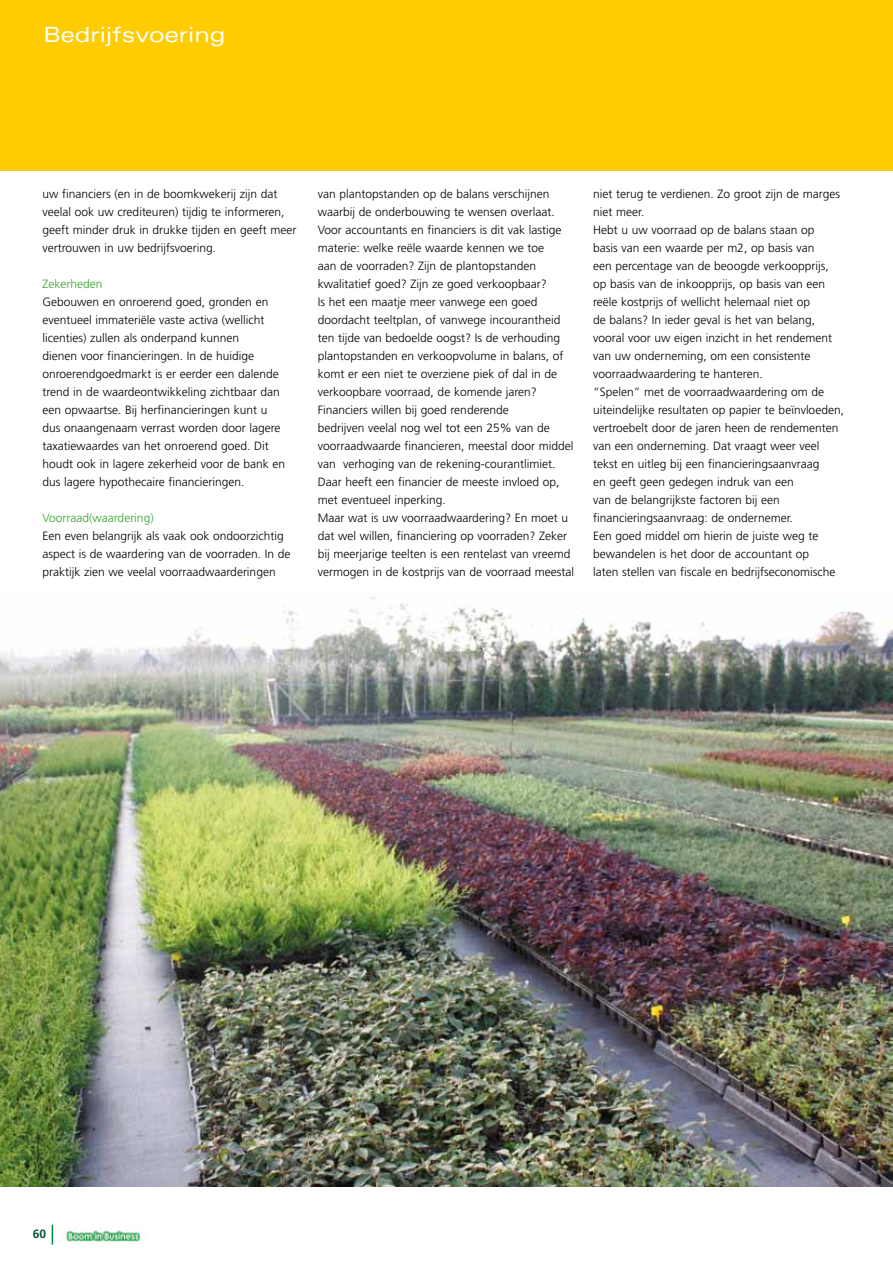
<style>
.page{position:relative;width:893px;height:1263px;background:#fff}
.page>*{position:absolute;margin:0;border:0;box-sizing:border-box;transform-origin:0 0}
.t1{font:expanded 21px "Univers";color:#fff}
.t2{font:300 12px/18px "Frutiger";color:#000}
.t3{font:300 12px "Frutiger";color:#35a32c}
.t4{font:700 12px "Frutiger";color:#00523c}
</style>
<div class="page">
<svg style="left:52px;top:1225px;width:1px;height:19px"></svg>
<img style="left:66px;top:1229px;width:75px;height:15px">
<div style="left:0;top:0;width:893px;height:170px;background:#fecc00"></div>
<img style="left:0;top:597px;width:893px;height:589px">
<h1 class="t1" style="left:44px;top:22px;width:183px">Bedrijfsvoering</h1>
<p class="t2" style="left:43px;top:185px;width:256px">uw financiers (en in de boomkwekerij zijn dat veelal ook uw crediteuren) tijdig te informeren, geeft minder druk in drukke tijden en geeft meer vertrouwen in uw bedrijfsvoering.</p>
<p class="t3" style="left:43px;top:277px;width:62px">Zekerheden</p>
<p class="t2" style="left:43px;top:293px;width:244px">Gebouwen en onroerend goed, gronden en eventueel immateriële vaste activa (wellicht licenties) zullen als onderpand kunnen<br>dienen voor financieringen. In de huidige onroerendgoedmarkt is er eerder een dalende trend in de waardeontwikkeling zichtbaar dan een opwaartse. Bij herfinancieringen kunt u dus onaangenaam verrast worden door lagere taxatiewaardes van het onroerend goed. Dit houdt ook in lagere zekerheid voor de bank en dus lagere hypothecaire financieringen.</p>
<p class="t3" style="left:43px;top:511px;width:113px">Voorraad(waardering)</p>
<p class="t2" style="left:43px;top:527px;width:249px">Een even belangrijk als vaak ook ondoorzichtig aspect is de waardering van de voorraden. In de praktijk zien we veelal voorraadwaarderingen</p>
<p class="t2" style="left:318px;top:185px;width:258px">van plantopstanden op de balans verschijnen waarbij de onderbouwing te wensen overlaat.<br>Voor accountants en financiers is dit vak lastige materie: welke reële waarde kennen we toe<br>aan de voorraden? Zijn de plantopstanden kwalitatief goed? Zijn ze goed verkoopbaar?<br>Is het een maatje meer vanwege een goed doordacht teeltplan, of vanwege incourantheid ten tijde van bedoelde oogst? Is de verhouding plantopstanden en verkoopvolume in balans, of komt er een niet te overziene piek of dal in de verkoopbare voorraad, de komende jaren?<br>Financiers willen bij goed renderende<br>bedrijven veelal nog wel tot een 25% van de voorraadwaarde financieren, meestal door middel van verhoging van de rekening-courantlimiet.<br>Daar heeft een financier de meeste invloed op, met eventueel inperking.<br>Maar wat is uw voorraadwaardering? En moet u dat wel willen, financiering op voorraden? Zeker bij meerjarige teelten is een rentelast van vreemd vermogen in de kostprijs van de voorraad meestal</p>
<p class="t2" style="left:593px;top:185px;width:252px">niet terug te verdienen. Zo groot zijn de marges niet meer.<br>Hebt u uw voorraad op de balans staan op<br>basis van een waarde per m2, op basis van<br>een percentage van de beoogde verkoopprijs, op basis van de inkoopprijs, op basis van een reële kostprijs of wellicht helemaal niet op<br>de balans? In ieder geval is het van belang, vooral voor uw eigen inzicht in het rendement van uw onderneming, om een consistente voorraadwaardering te hanteren.<br>“Spelen” met de voorraadwaardering om de uiteindelijke resultaten op papier te beïnvloeden, vertroebelt door de jaren heen de rendementen van een onderneming. Dat vraagt weer veel tekst en uitleg bij een financieringsaanvraag<br>en geeft geen gedegen indruk van een<br>van de belangrijkste factoren bij een financieringsaanvraag: de ondernemer.<br>Een goed middel om hierin de juiste weg te bewandelen is het door de accountant op<br>laten stellen van fiscale en bedrijfseconomische</p>
<p class="t4" style="left:33px;top:1227px;width:15px">60</p>
</div>
